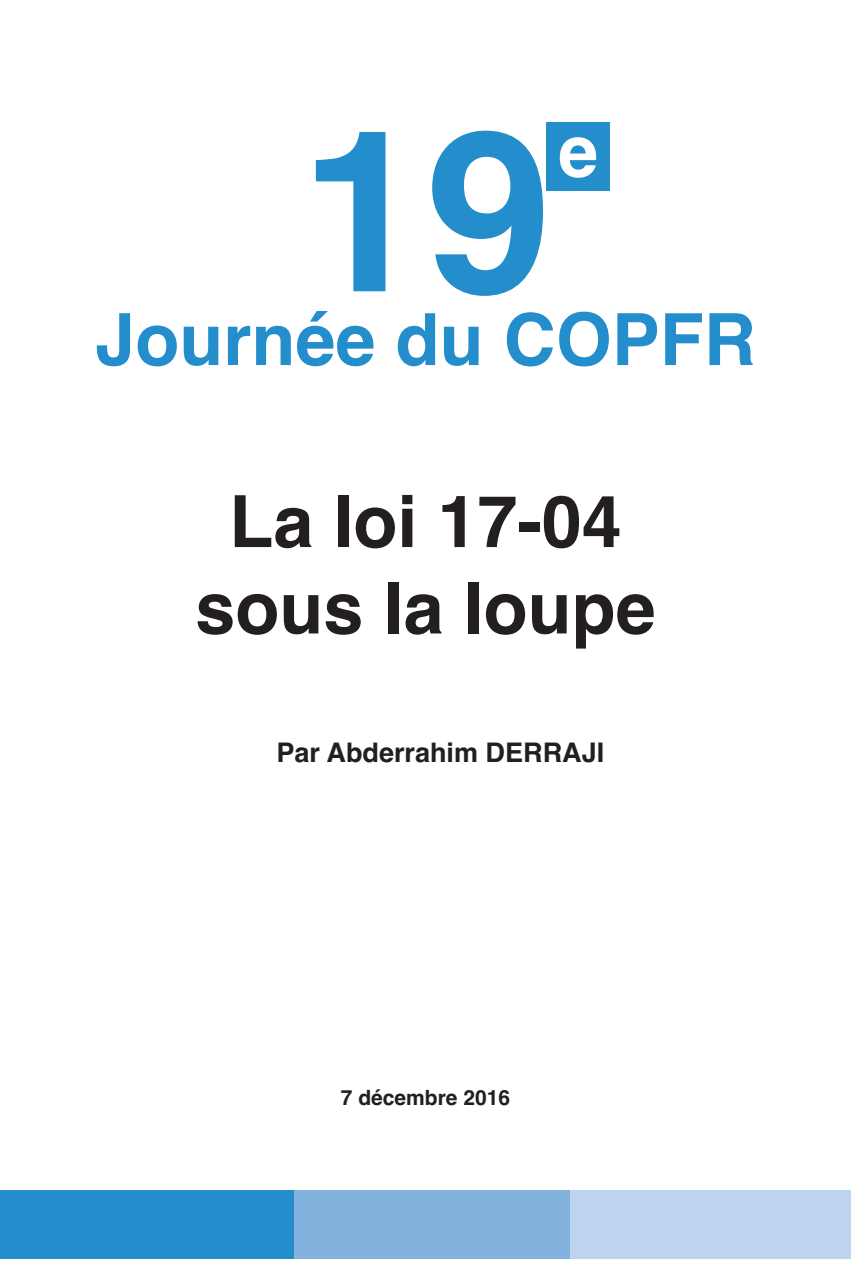
<style>
.page{position:relative;width:851px;height:1263px;background:#fff}
.page>*{position:absolute;margin:0;border:0;box-sizing:border-box;transform-origin:0 0}
.t1{font:700 225px "Helvetica";color:#248dcc}
.t2{font:700 72px/86.4px "Helvetica";color:#231f20;text-align:center}
.t3{font:700 72px "Helvetica";color:#248dcc}
.t4{font:700 72px "Helvetica";color:#fff}
.t5{font:700 27px "Helvetica";color:#231f20}
.t6{font:700 21px "Helvetica";color:#231f20}
</style>
<div class="page">
<div style="left:546px;top:123px;width:63px;height:68px;background:#248dcc"></div>
<div style="left:0;top:1190px;width:295px;height:68px;background:#248dcc"></div>
<div style="left:570px;top:1190px;width:280px;height:68px;background:#bed3ed"></div>
<div style="left:295px;top:1190px;width:275px;height:68px;background:#84b2de"></div>
<h1 class="t1" style="left:300px;top:82px;width:252px">19</h1>
<p class="t4" style="left:558px;top:110px;width:42px">e</p>
<p class="t3" style="left:95px;top:298px;width:662px">Journée du COPFR</p>
<p class="t2" style="left:195px;top:479px;width:462px">La loi 17-04 sous la loupe</p>
<p class="t5" style="left:276px;top:737px;width:329px">Par Abderrahim DERRAJI</p>
<p class="t6" style="left:341px;top:1085px;width:171px">7 décembre 2016</p>
</div>
